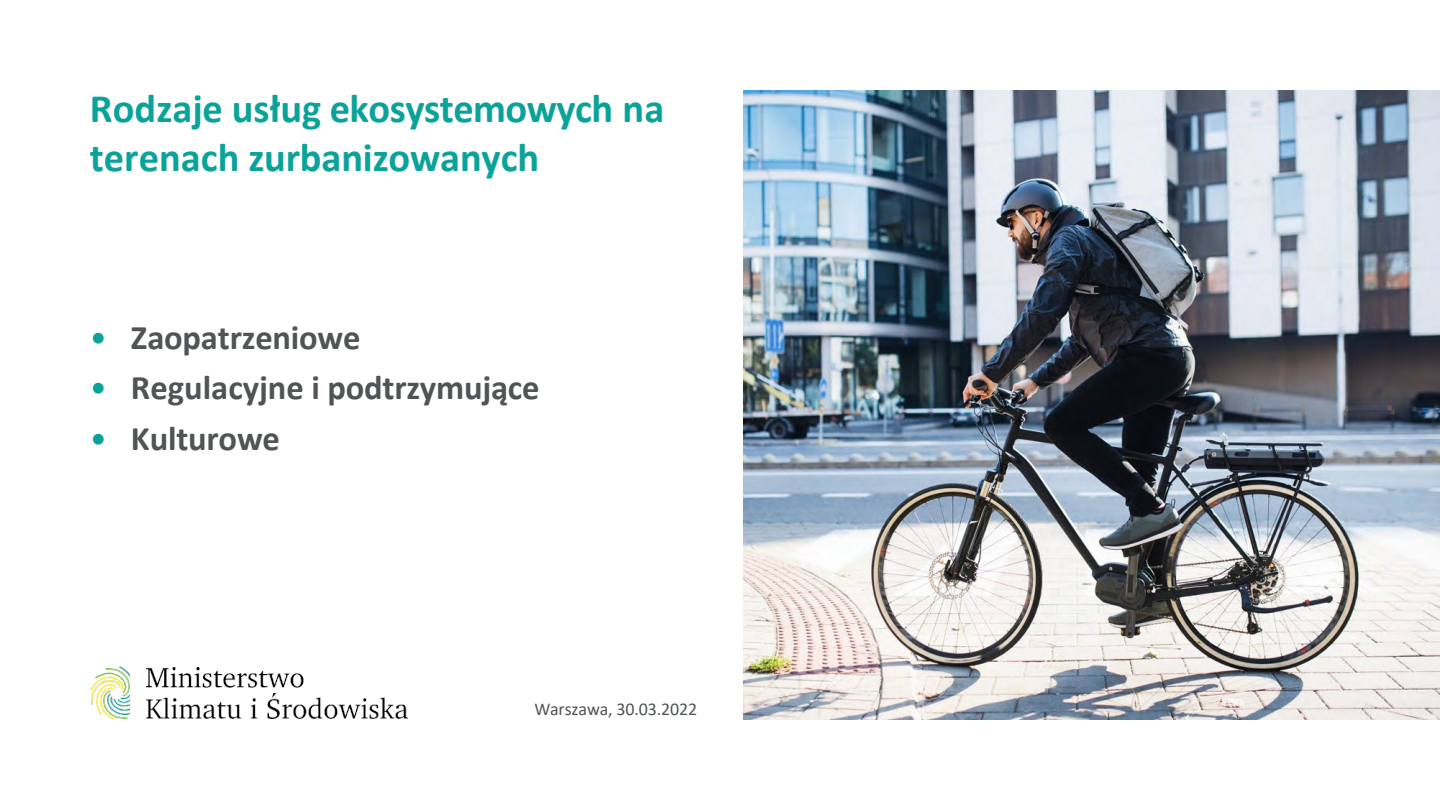
<style>
.page{position:relative;width:1440px;height:810px;background:#fff}
.page>*{position:absolute;margin:0;border:0;box-sizing:border-box;transform-origin:0 0}
.t1{font:700 40.5px/48.6px "Calibri";letter-spacing:-.005em;color:#0ba399}
.t2{font:700 34.5px "Calibri";letter-spacing:-.005em;color:#515455}
.t3{font:18px "Calibri";letter-spacing:-.01em;color:#515455}
.s1{font-weight:400;color:#0ba399}
</style>
<div class="page">
<svg style="left:90px;top:667px;width:40px;height:53px"></svg>
<img style="left:147px;top:668px;width:261px;height:50px">
<img style="left:744px;top:90px;width:696px;height:630px">
<h2 class="t1" style="left:90px;top:84px;width:576px">Rodzaje usług ekosystemowych na terenach zurbanizowanych</h2>
<p class="t2" style="left:90px;top:313px;width:272px"><span class="s1">•</span> Zaopatrzeniowe</p>
<p class="t2" style="left:90px;top:364px;width:451px"><span class="s1">•</span> Regulacyjne i podtrzymujące</p>
<p class="t2" style="left:90px;top:414px;width:192px"><span class="s1">•</span> Kulturowe</p>
<p class="t3" style="left:534px;top:696px;width:164px">Warszawa, 30.03.2022</p>
</div>
